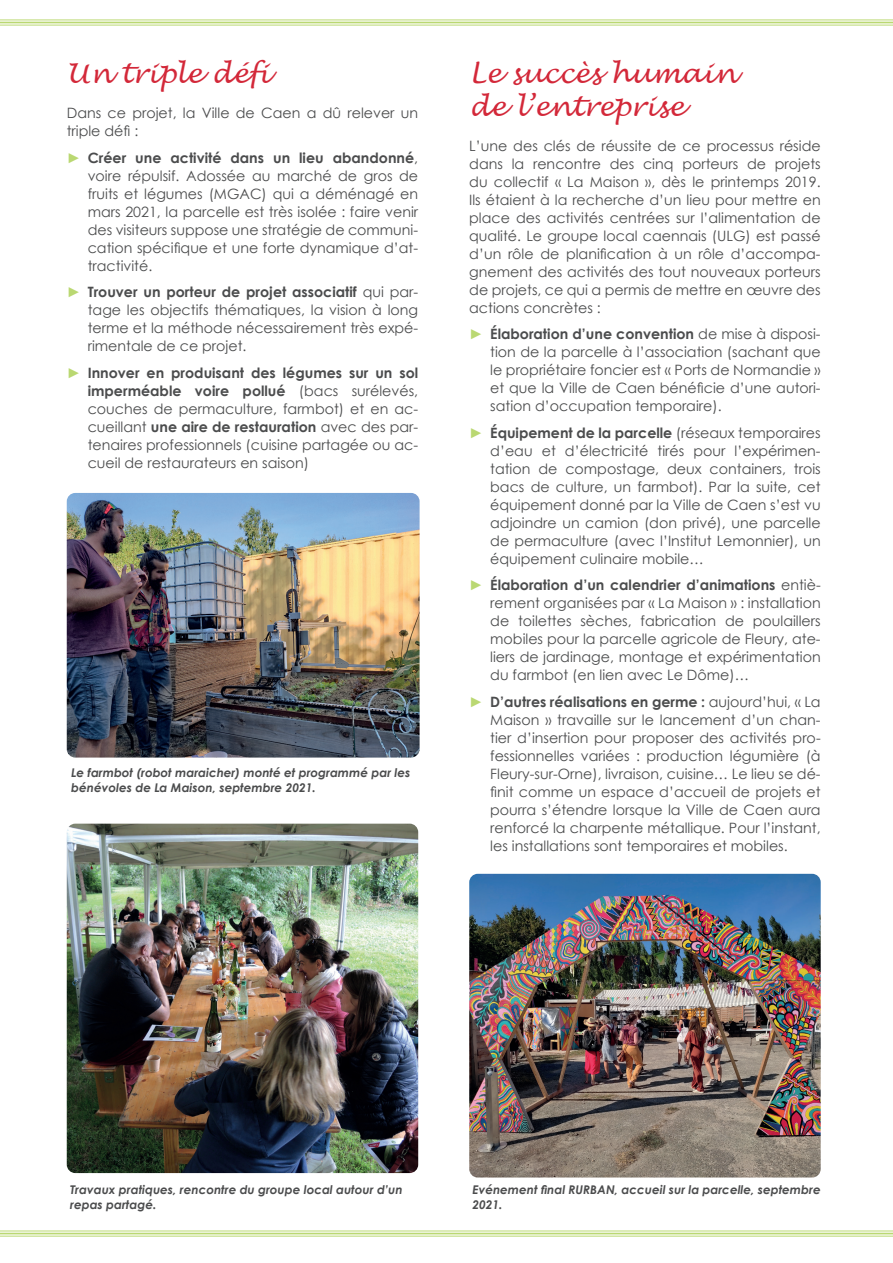
<style>
.page{position:relative;width:893px;height:1263px;background:#fff}
.page>*{position:absolute;margin:0;border:0;box-sizing:border-box;transform-origin:0 0}
.t1{font:italic 27px/32.4px "Lucida Handwriting";color:#d32839}
.t2{font:14.25px/18px "Century Gothic";color:#4b4c4d;text-align:justify}
.t3{font:italic 700 12px/15px "Century Gothic";color:#4b4c4d}
.s1{font-weight:700;color:#bad872}
.s2{font-weight:700}
</style>
<div class="page">
<hr style="left:0;top:1230px;width:893px;height:1px;background:#bad872">
<hr style="left:0;top:1233px;width:893px;height:1px;background:#bad872">
<hr style="left:0;top:1236px;width:893px;height:1px;background:#bad872">
<hr style="left:0;top:20px;width:893px;height:1px;background:#bad872">
<hr style="left:0;top:22px;width:893px;height:1px;background:#bad872">
<hr style="left:0;top:25px;width:893px;height:1px;background:#bad872">
<img style="left:469px;top:874px;width:352px;height:303px">
<img style="left:67px;top:493px;width:353px;height:264px">
<img style="left:67px;top:824px;width:351px;height:349px">
<h1 class="t1" style="left:67px;top:59px;width:205px">Un triple défi</h1>
<p class="t2" style="left:67px;top:104px;width:353px">Dans ce projet, la Ville de Caen a dû relever un triple défi :</p>
<p class="t2" style="left:88px;top:148px;width:332px;text-indent:-21px"><span class="s1">►</span> <span class="s2">Créer une activité dans un lieu abandonné</span>, voire répulsif. Adossée au marché de gros de fruits et légumes (MGAC) qui a déménagé en mars 2021, la parcelle est très isolée : faire venir des visiteurs suppose une stratégie de communi&shy;cation spécifique et une forte dynamique d’at&shy;tractivité.</p>
<p class="t2" style="left:88px;top:283px;width:332px;text-indent:-21px"><span class="s1">►</span> <span class="s2">Trouver un porteur de projet associatif</span> qui par&shy;tage les objectifs thématiques, la vision à long terme et la méthode nécessairement très expé&shy;rimentale de ce projet.</p>
<p class="t2" style="left:88px;top:363px;width:332px;text-indent:-21px"><span class="s1">►</span> <span class="s2">Innover en produisant des légumes sur un sol imperméable voire pollué</span> (bacs surélevés, couches de permaculture, farmbot) et en ac&shy;cueillant <span class="s2">une aire de restauration</span> avec des par&shy;tenaires professionnels (cuisine partagée ou ac&shy;cueil de restaurateurs en saison)</p>
<p class="t3" style="left:71px;top:765px;width:341px">Le farmbot (robot maraicher) monté et programmé par les bénévoles de La Maison, septembre 2021.</p>
<h1 class="t1" style="left:469px;top:59px;width:268px">Le succès humain de l’entreprise</h1>
<p class="t2" style="left:469px;top:136px;width:353px">L’une des clés de réussite de ce processus réside dans la rencontre des cinq porteurs de projets du collectif « La Maison », dès le printemps 2019.<br>Ils étaient à la recherche d’un lieu pour mettre en place des activités centrées sur l’alimentation de qualité. Le groupe local caennais (ULG) est passé d’un rôle de planification à un rôle d’accompa&shy;gnement des activités des tout nouveaux porteurs de projets, ce qui a permis de mettre en œuvre des actions concrètes :</p>
<p class="t2" style="left:490px;top:325px;width:332px;text-indent:-21px"><span class="s1">►</span> <span class="s2">Élaboration d’une convention</span> de mise à disposi&shy;tion de la parcelle à l’association (sachant que le propriétaire foncier est « Ports de Normandie » et que la Ville de Caen bénéficie d’une autori&shy;sation d’occupation temporaire).</p>
<p class="t2" style="left:490px;top:423px;width:332px;text-indent:-21px"><span class="s1">►</span> <span class="s2">Équipement de la parcelle</span> (réseaux temporaires d’eau et d’électricité tirés pour l’expérimen&shy;tation de compostage, deux containers, trois bacs de culture, un farmbot). Par la suite, cet équipement donné par la Ville de Caen s’est vu adjoindre un camion (don privé), une parcelle de permaculture (avec l’Institut Lemonnier), un équipement culinaire mobile…</p>
<p class="t2" style="left:490px;top:576px;width:332px;text-indent:-21px"><span class="s1">►</span> <span class="s2">Élaboration d’un calendrier d’animations</span> entiè&shy;rement organisées par « La Maison » : installation de toilettes sèches, fabrication de poulaillers mobiles pour la parcelle agricole de Fleury, ate&shy;liers de jardinage, montage et expérimentation du farmbot (en lien avec Le Dôme)…</p>
<p class="t2" style="left:490px;top:692px;width:332px;text-indent:-21px"><span class="s1">►</span> <span class="s2">D’autres réalisations en germe :</span> aujourd’hui, « La Maison » travaille sur le lancement d’un chan&shy;tier d’insertion pour proposer des activités pro&shy;fessionnelles variées : production légumière (à Fleury-sur-Orne), livraison, cuisine… Le lieu se dé&shy;finit comme un espace d’accueil de projets et pourra s’étendre lorsque la Ville de Caen aura renforcé la charpente métallique. Pour l’instant, les installations sont temporaires et mobiles.</p>
<p class="t3" style="left:70px;top:1182px;width:334px">Travaux pratiques, rencontre du groupe local autour d’un repas partagé.</p>
<p class="t3" style="left:472px;top:1182px;width:350px">Evénement final RURBAN, accueil sur la parcelle, septembre<br>2021.</p>
</div>
